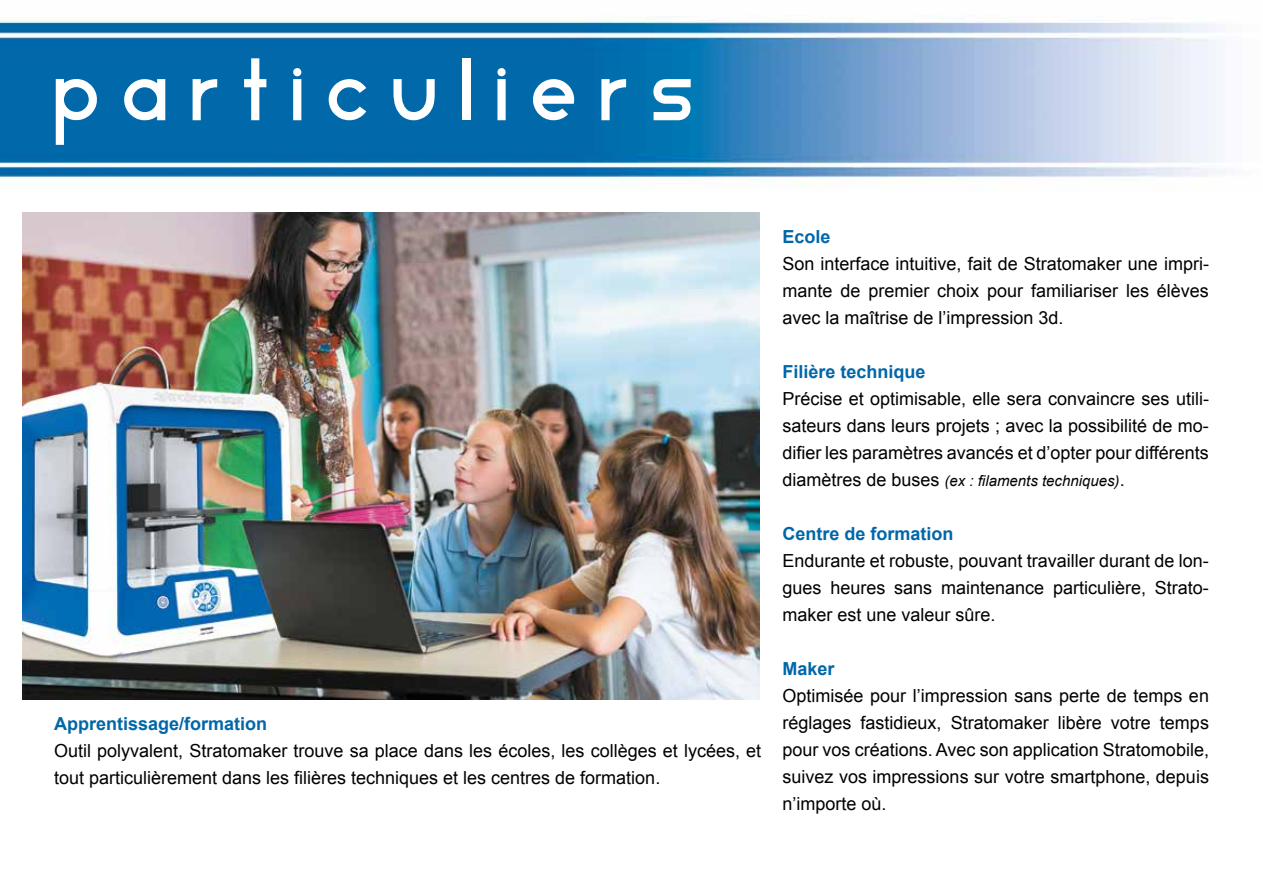
<style>
.page{position:relative;width:1263px;height:893px;background:#fff}
.page>*{position:absolute;margin:0;border:0;box-sizing:border-box;transform-origin:0 0}
.t1{font:72px "Star Avenue";letter-spacing:.33em;color:#fff}
.t2{font:18px/27px "Arial";color:#000;text-align:justify}
.t3{font:700 18px "Arial";color:#0067a9}
.t4{font:italic 15px "Arial";color:#000}
.s1{font-style:normal;font-size:18px}
</style>
<div class="page">
<img style="left:0;top:17px;width:1225px;height:169px">
<img style="left:23px;top:213px;width:737px;height:486px">
<h1 class="t1" style="left:54px;top:49px;width:640px">particuliers</h1>
<p class="t3" style="left:54px;top:711px;width:215px">Apprentissage/formation</p>
<p class="t2" style="left:54px;top:737px;width:709px">Outil polyvalent, Stratomaker trouve sa place dans les écoles, les collèges et lycées, et tout particulièrement dans les filières techniques et les centres de formation.</p>
<p class="t3" style="left:782px;top:225px;width:50px">Ecole</p>
<p class="t2" style="left:782px;top:251px;width:428px">Son interface intuitive, fait de Stratomaker une impri&shy;mante de premier choix pour familiariser les élèves avec la maîtrise de l’impression 3d.</p>
<p class="t3" style="left:782px;top:360px;width:145px">Filière technique</p>
<p class="t2" style="left:782px;top:386px;width:428px">Précise et optimisable, elle sera convaincre ses utili&shy;sateurs dans leurs projets ; avec la possibilité de mo&shy;difier les paramètres avancés et d’opter pour différents</p>
<p class="t4" style="left:782px;top:471px;width:344px"><span class="s1">diamètres de buses</span> (ex : filaments techniques)<span class="s1">.</span></p>
<p class="t3" style="left:782px;top:522px;width:173px">Centre de formation</p>
<p class="t2" style="left:782px;top:548px;width:428px">Endurante et robuste, pouvant travailler durant de lon&shy;gues heures sans maintenance particulière, Strato&shy;maker est une valeur sûre.</p>
<p class="t3" style="left:782px;top:657px;width:54px">Maker</p>
<p class="t2" style="left:782px;top:683px;width:428px">Optimisée pour l’impression sans perte de temps en réglages fastidieux, Stratomaker libère votre temps pour vos créations. Avec son application Stratomobile, suivez vos impressions sur votre smartphone, depuis n’importe où.</p>
</div>
